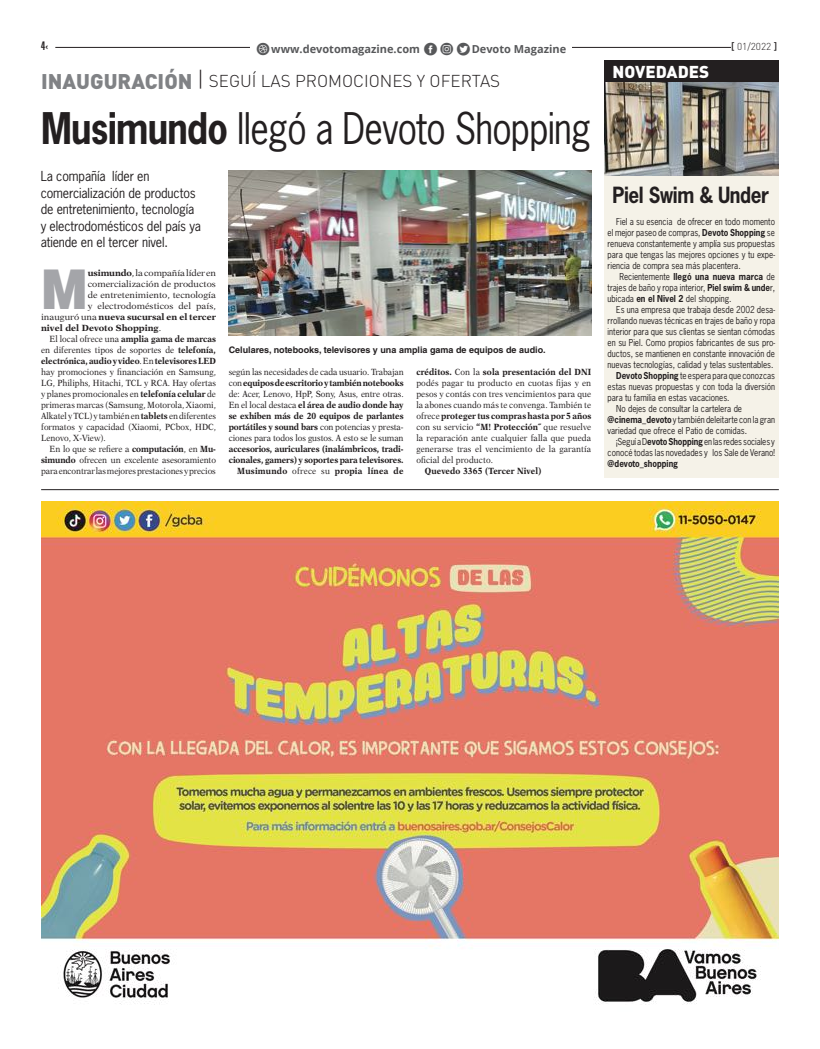
<style>
.page{position:relative;width:820px;height:1049px;background:#fff}
.page>*{position:absolute;margin:0;border:0;box-sizing:border-box;transform-origin:0 0}
.t1{font:900 54.8px "Helvetica LT Std";color:#a4a5a9;scale:.9 1}
.t2{font:41px "News Gothic";letter-spacing:-.02em;color:#231f20;scale:.88 1}
.t3{font:700 21px "News Gothic";letter-spacing:-.02em;color:#231f20;scale:.9 1}
.t4{font:300 17px "DIN";color:#231f20}
.t5{font:900 17px "DIN";color:#fff}
.t6{font:13px/16.5px "News Gothic";letter-spacing:-.01em;color:#231f20;scale:.95 1}
.t7{font:12px "Helvetica LT Std Ultra Comp";color:#231f20}
.t8{font:700 11px "Open Sans";color:#57585a}
.t9{font:300 10px "DIN";color:#231f20}
.t10{font:9px/11px "New Aster";color:#231f20;text-align:justify;scale:.9 1}
.t11{font:9px/11px "News Gothic";color:#231f20;text-align:justify;scale:.9 1}
.t12{font:700 9px/11px "New Aster";letter-spacing:-.005em;color:#231f20;text-align:right;scale:.9 1}
.t13{font:9px "New Aster";color:#231f20}
.t14{font:700 9px "Helvetica LT Std";color:#231f20}
.t15{font:700 9px "New Aster";letter-spacing:-.005em;color:#231f20}
.t16{font:700 9px "News Gothic";color:#231f20;scale:.9 1}
.s1{font-family:"Helvetica LT Std";font-weight:700;font-size:10px}
.s2{font-family:"Social Circles";font-weight:400;font-size:23px}
.s3{font-weight:500}
.s4{font-weight:900;font-size:21px;color:#808285}
.s5{font-size:22px}
.s6{font-weight:700}
.s7{font-weight:400}
</style>
<div class="page">
<hr style="left:55px;top:47px;width:722px;height:1px;background:#231f20">
<div style="left:730px;top:42px;width:47px;height:12px;background:#fff"></div>
<div style="left:250px;top:40px;width:321px;height:20px;background:#fff"></div>
<img style="left:41px;top:501px;width:737px;height:504px">
<hr style="left:41px;top:489px;width:737px;height:1px;background:#231f20">
<img style="left:229px;top:170px;width:362px;height:165px">
<div style="left:603px;top:71px;width:175px;height:407px;background:#f5f2e8"></div>
<div style="left:603px;top:60px;width:175px;height:22px;background:#231f20"></div>
<img style="left:603px;top:82px;width:175px;height:93px">
<h3 class="t7" style="left:41px;top:39px;width:9px">4<span class="s1">‹</span></h3>
<p class="t8" style="left:255px;top:41px;width:312px"><span class="s2">a</span>www.devotomagazine.com <span class="s2">f$t</span>Devoto Magazine</p>
<p class="t9" style="left:730px;top:41px;width:48px"><span class="s3">[</span> 01/2022 <span class="s3">]</span></p>
<h3 class="t4" style="left:41px;top:70px;width:460px"><span class="s4">INAUGURACIÓN</span> <span class="s5">|</span> SEGUÍ LAS PROMOCIONES Y OFERTAS</h3>
<h2 class="t2" style="left:41px;top:102px;width:626px"><span class="s6">Musimundo</span> llegó a Devoto Shopping</h2>
<h3 class="t6" style="left:41px;top:168px;width:170px">La compañía líder en comercialización de productos de entretenimiento, tecnología y electrodomésticos del país ya atiende en el tercer nivel.</h3>
<h3 class="t5" style="left:612px;top:61px;width:98px">NOVEDADES</h3>
<h3 class="t3" style="left:612px;top:182px;width:175px">Piel Swim &amp; Under</h3>
<p class="t11" style="left:607px;top:216px;width:187px;text-indent:9px">Fiel a su esencia de ofrecer en todo momento el mejor paseo de compras, <span class="s6">Devoto Shopping</span> se renueva constantemente y amplía sus propuestas para que tengas las mejores opciones y tu expe&shy;riencia de compra sea más placentera.</p>
<p class="t11" style="left:607px;top:271px;width:187px;text-indent:12px">Recientemente <span class="s6">llegó una nueva marca</span> de trajes de baño y ropa interior, <span class="s6">Piel swim &amp; unde</span>r, ubicada <span class="s6">en el Nivel 2</span> del shopping.</p>
<p class="t11" style="left:616px;top:304px;width:178px">Es una empresa que trabaja desde 2002 desa-</p>
<p class="t11" style="left:607px;top:315px;width:187px">rrollando nuevas técnicas en trajes de baño y ropa</p>
<p class="t11" style="left:607px;top:326px;width:187px">interior para que sus clientas se sientan cómodas</p>
<p class="t11" style="left:607px;top:337px;width:187px">en su Piel. Como propios fabricantes de sus pro-</p>
<p class="t11" style="left:607px;top:348px;width:187px">ductos, se mantienen en constante innovación de</p>
<p class="t11" style="left:607px;top:359px;width:186px">nuevas tecnologías, calidad y telas sustentables.</p>
<p class="t11" style="left:616px;top:370px;width:178px"><span class="s6">Devoto Shopping</span> te espera para que conozcas</p>
<p class="t11" style="left:607px;top:381px;width:187px">estas nuevas propuestas y con toda la diversión</p>
<p class="t11" style="left:607px;top:392px;width:137px">para tu familia en estas vacaciones.</p>
<p class="t11" style="left:616px;top:403px;width:141px">No dejes de consultar la cartelera de</p>
<p class="t11" style="left:607px;top:414px;width:187px"><span class="s6">@cinema_devoto</span> y también deleitarte con la gran</p>
<p class="t11" style="left:607px;top:425px;width:156px">variedad que ofrece el Patio de comidas.</p>
<p class="t11" style="left:616px;top:436px;width:178px">¡Seguí a D<span class="s6">evoto Shopping</span> en las redes sociales y</p>
<p class="t11" style="left:607px;top:447px;width:187px">conocé todas las novedades y los Sale de Verano!</p>
<p class="t16" style="left:607px;top:458px;width:80px">@devoto_shopping</p>
<h1 class="t1" style="left:41px;top:254px;width:53px">M</h1>
<p class="t13" style="left:88px;top:268px;width:130px"><span class="s6">usimundo</span>, la compañía líder en</p>
<p class="t13" style="left:88px;top:279px;width:130px">comercialización de productos</p>
<p class="t13" style="left:88px;top:290px;width:130px">de entretenimiento, tecnología</p>
<p class="t13" style="left:88px;top:301px;width:130px">y electrodomésticos del país,</p>
<p class="t15" style="left:41px;top:312px;width:176px"><span class="s7">inauguró una</span> nueva sucursal en el tercer</p>
<p class="t15" style="left:41px;top:323px;width:121px">nivel del Devoto Shopping<span class="s7">.</span></p>
<p class="t12" style="left:50px;top:334px;width:186px"><span class="s7">El local ofrece una</span> amplia gama de marcas</p>
<p class="t10" style="left:41px;top:345px;width:196px">en diferentes tipos de soportes de <span class="s6">telefonía,</span></p>
<p class="t12" style="left:41px;top:356px;width:195px">electrónica, audio y video<span class="s7">. En</span> televisores LED</p>
<p class="t10" style="left:41px;top:367px;width:196px">hay promociones y financiación en Samsung,</p>
<p class="t10" style="left:41px;top:378px;width:196px">LG, Philiphs, Hitachi, TCL y RCA. Hay ofertas</p>
<p class="t10" style="left:41px;top:389px;width:196px">y planes promocionales en <span class="s6">telefonía celular</span> de</p>
<p class="t10" style="left:41px;top:400px;width:196px">primeras marcas (Samsung, Motorola, Xiaomi,</p>
<p class="t10" style="left:41px;top:411px;width:196px">Alkatel y TCL) y también en <span class="s6">tablets</span> en diferentes</p>
<p class="t10" style="left:41px;top:422px;width:196px">formatos y capacidad (Xiaomi, PCbox, HDC,</p>
<p class="t10" style="left:41px;top:433px;width:73px">Lenovo, X-View).</p>
<p class="t10" style="left:50px;top:444px;width:186px">En lo que se refiere a <span class="s6">computación</span>, en <span class="s6">Mu-</span></p>
<p class="t10" style="left:41px;top:455px;width:196px"><span class="s6">simundo</span> ofrecen un excelente asesoramiento</p>
<p class="t10" style="left:41px;top:466px;width:195px">para encontrar las mejores prestaciones y precios</p>
<p class="t14" style="left:229px;top:344px;width:318px">Celulares, notebooks, televisores y una amplia gama de equipos de audio.</p>
<p class="t10" style="left:416px;top:367px;width:196px"><span class="s6">créditos.</span> Con la <span class="s6">sola presentación del DNI </span>podés pagar tu producto en cuotas fijas y en pesos y contás con tres vencimientos para que la abones cuando más te convenga. También te ofrece <span class="s6">proteger tus compras hasta por 5 años </span>con su servicio <span class="s6">“M! Protección˝</span> que resuelve la reparación ante cualquier falla que pueda generarse tras el vencimiento de la garantía oficial del producto.</p>
<p class="t12" style="left:424px;top:466px;width:131px">Quevedo 3365 (Tercer Nivel)</p>
<p class="t10" style="left:229px;top:367px;width:196px">según las necesidades de cada usuario. Trabajan con <span class="s6">equipos de escritorio y también notebooks </span>de: Acer, Lenovo, HpP, Sony, Asus, entre otras.<br>En el local destaca <span class="s6">el área de audio donde hay se exhiben más de 20 equipos de parlantes portátiles y sound bars</span> con potencias y presta&shy;ciones para todos los gustos. A esto se le suman</p>
<p class="t12" style="left:229px;top:444px;width:196px">accesorios, auriculares (inalámbricos, tradi&shy;cionales, gamers) y soportes para televisores.<br>Musimundo <span class="s7">ofrece su</span> propia línea de</p>
</div>
